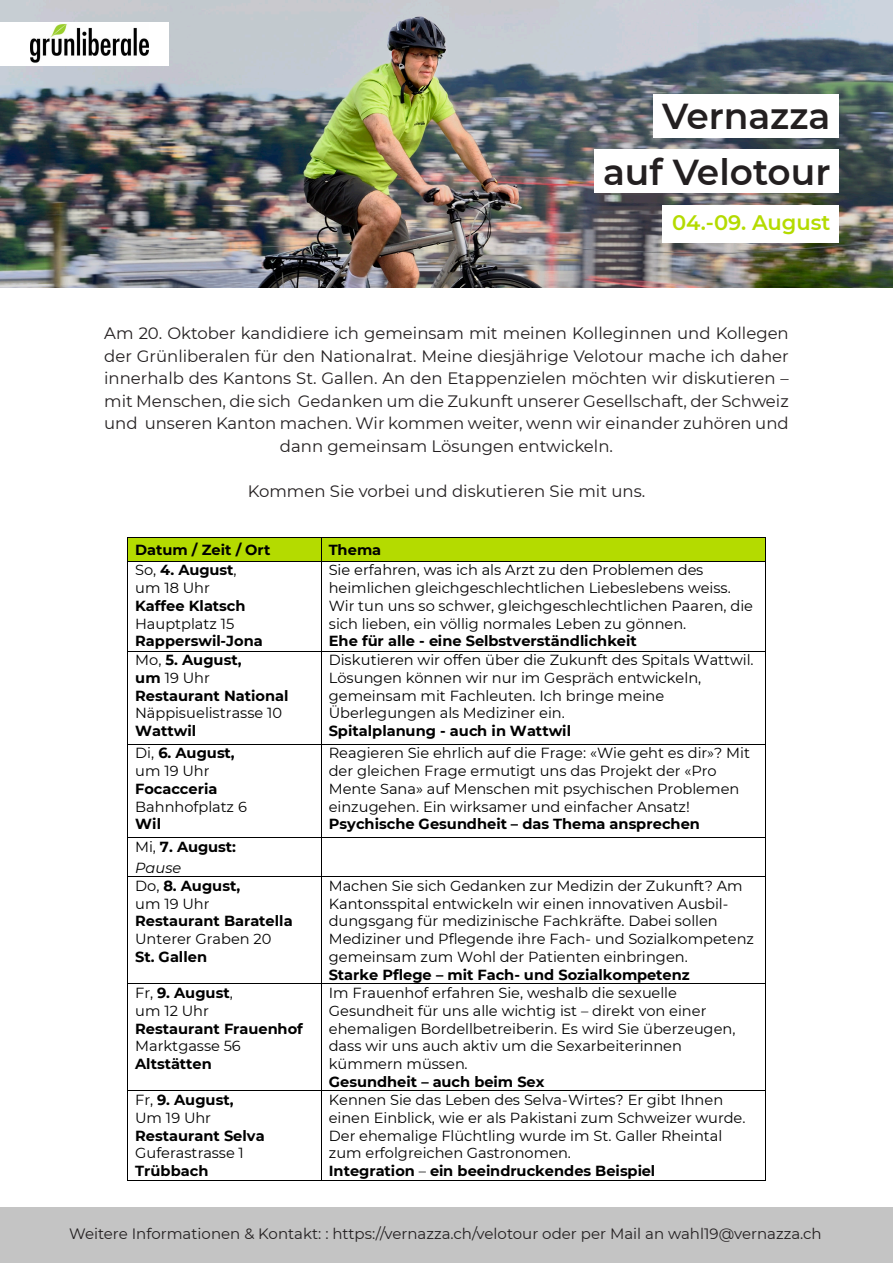
<style>
.page{position:relative;width:893px;height:1263px;background:#fff}
.page>*{position:absolute;margin:0;border:0;box-sizing:border-box;transform-origin:0 0}
.t1{font:600 36px "Montserrat";color:#231f20}
.t2{font:600 21px "Montserrat";color:#b4db00}
.t3{font:16.5px/22.5px "Montserrat";color:#231f20;text-align:center}
.t4{font:15px "Montserrat";color:#231f20}
.t5{font:14.55px/17.7px "Montserrat";letter-spacing:-.005em;color:#000}
.t6{font:700 14.55px/17.7px "Montserrat";color:#000}
.s1{font-weight:400}
.s2{font-weight:700}
.s3{font-weight:400;font-style:italic}
</style>
<div class="page">
<img style="left:0;top:0;width:893px;height:287px">
<div style="left:595px;top:150px;width:244px;height:43px;background:#fff"></div>
<div style="left:654px;top:94px;width:185px;height:44px;background:#fff"></div>
<div style="left:0;top:22px;width:168px;height:44px;background:#fff"></div>
<div style="left:662px;top:205px;width:177px;height:38px;background:#fff"></div>
<div style="left:128px;top:538px;width:193px;height:23px;background:#b4db00"></div>
<div style="left:322px;top:538px;width:443px;height:23px;background:#b4db00"></div>
<hr style="left:128px;top:537px;width:193px;height:1px;background:#000">
<hr style="left:322px;top:537px;width:443px;height:1px;background:#000">
<hr style="left:128px;top:561px;width:193px;height:1px;background:#000">
<svg style="left:321px;top:537px;width:1px;height:24px"></svg>
<hr style="left:322px;top:561px;width:443px;height:1px;background:#000">
<svg style="left:765px;top:537px;width:1px;height:24px"></svg>
<hr style="left:128px;top:561px;width:1px;height:90px;background:#000">
<hr style="left:321px;top:561px;width:1px;height:90px;background:#000">
<hr style="left:765px;top:561px;width:1px;height:90px;background:#000">
<hr style="left:128px;top:651px;width:193px;height:1px;background:#000">
<hr style="left:322px;top:651px;width:443px;height:1px;background:#000">
<hr style="left:128px;top:651px;width:1px;height:93px;background:#000">
<hr style="left:321px;top:651px;width:1px;height:93px;background:#000">
<hr style="left:765px;top:651px;width:1px;height:93px;background:#000">
<hr style="left:128px;top:744px;width:193px;height:1px;background:#000">
<hr style="left:322px;top:744px;width:443px;height:1px;background:#000">
<hr style="left:128px;top:744px;width:1px;height:93px;background:#000">
<hr style="left:321px;top:744px;width:1px;height:93px;background:#000">
<hr style="left:765px;top:744px;width:1px;height:93px;background:#000">
<hr style="left:128px;top:837px;width:193px;height:1px;background:#000">
<hr style="left:322px;top:837px;width:443px;height:1px;background:#000">
<hr style="left:128px;top:838px;width:1px;height:38px;background:#000">
<hr style="left:321px;top:838px;width:1px;height:38px;background:#000">
<hr style="left:765px;top:838px;width:1px;height:38px;background:#000">
<hr style="left:128px;top:876px;width:193px;height:1px;background:#000">
<hr style="left:322px;top:876px;width:443px;height:1px;background:#000">
<hr style="left:128px;top:877px;width:1px;height:106px;background:#000">
<hr style="left:321px;top:877px;width:1px;height:106px;background:#000">
<hr style="left:765px;top:877px;width:1px;height:106px;background:#000">
<hr style="left:128px;top:983px;width:193px;height:1px;background:#000">
<hr style="left:322px;top:983px;width:443px;height:1px;background:#000">
<hr style="left:128px;top:984px;width:1px;height:106px;background:#000">
<hr style="left:321px;top:984px;width:1px;height:106px;background:#000">
<hr style="left:765px;top:984px;width:1px;height:106px;background:#000">
<hr style="left:128px;top:1090px;width:193px;height:1px;background:#000">
<hr style="left:322px;top:1090px;width:443px;height:1px;background:#000">
<hr style="left:128px;top:1091px;width:1px;height:89px;background:#000">
<hr style="left:128px;top:1180px;width:193px;height:1px;background:#000">
<hr style="left:321px;top:1091px;width:1px;height:89px;background:#000">
<hr style="left:322px;top:1180px;width:443px;height:1px;background:#000">
<hr style="left:765px;top:1091px;width:1px;height:89px;background:#000">
<div style="left:0;top:1208px;width:893px;height:55px;background:#c4c4c4"></div>
<img style="left:30px;top:24px;width:118px;height:39px">
<p class="t1" style="left:662px;top:91px;width:170px">Vernazza</p>
<p class="t1" style="left:603px;top:146px;width:229px">auf Velotour</p>
<p class="t2" style="left:672px;top:208px;width:160px">04.-09. August</p>
<p class="t3" style="left:104px;top:321px;width:686px">Am 20. Oktober kandidiere ich gemeinsam mit meinen Kolleginnen und Kollegen der Grünliberalen für den Nationalrat. Meine diesjährige Velotour mache ich daher innerhalb des Kantons St. Gallen. An den Etappenzielen möchten wir diskutieren – mit Menschen, die sich Gedanken um die Zukunft unserer Gesellschaft, der Schweiz und unseren Kanton machen. Wir kommen weiter, wenn wir einander zuhören und dann gemeinsam Lösungen entwickeln.</p>
<p class="t3" style="left:248px;top:479px;width:399px">Kommen Sie vorbei und diskutieren Sie mit uns.</p>
<p class="t6" style="left:135px;top:540px;width:137px">Datum / Zeit / Ort</p>
<p class="t6" style="left:329px;top:540px;width:54px">Thema</p>
<p class="t6" style="left:135px;top:560px;width:129px"><span class="s1">So,</span> 4. August<span class="s1">, um 18 Uhr<br></span>Kaffee Klatsch<br><span class="s1">Hauptplatz 15<br></span>Rapperswil-Jona</p>
<p class="t5" style="left:329px;top:561px;width:426px">Sie erfahren, was ich als Arzt zu den Problemen des heimlichen gleichgeschlechtlichen Liebeslebens weiss.<br>Wir tun uns so schwer, gleichgeschlechtlichen Paaren, die sich lieben, ein völlig normales Leben zu gönnen.<br><span class="s2">Ehe für alle - eine Selbstverständlichkeit</span></p>
<p class="t6" style="left:135px;top:651px;width:155px"><span class="s1">Mo,</span> 5. August,<br>um <span class="s1">19 Uhr<br></span>Restaurant National<br><span class="s1">Näppisuelistrasse 10<br></span>Wattwil</p>
<p class="t5" style="left:329px;top:651px;width:426px">Diskutieren wir offen über die Zukunft des Spitals Wattwil.<br>Lösungen können wir nur im Gespräch entwickeln, gemeinsam mit Fachleuten. Ich bringe meine Überlegungen als Mediziner ein.<br><span class="s2">Spitalplanung - auch in Wattwil</span></p>
<p class="t5" style="left:135px;top:744px;width:113px">Di, <span class="s2">6. August, </span>um 19 Uhr<br><span class="s2">Focacceria<br></span>Bahnhofplatz 6<br><span class="s2">Wil</span></p>
<p class="t5" style="left:329px;top:744px;width:423px">Reagieren Sie ehrlich auf die Frage: «Wie geht es dir»? Mit der gleichen Frage ermutigt uns das Projekt der «Pro Mente Sana» auf Menschen mit psychischen Problemen einzugehen. Ein wirksamer und einfacher Ansatz!<br><span class="s2">Psychische Gesundheit – das Thema ansprechen</span></p>
<p class="t6" style="left:135px;top:836px;width:102px;line-height:20.2px"><span class="s1">Mi,</span> 7. August:<br><span class="s3">Pause</span></p>
<p class="t6" style="left:135px;top:876px;width:159px"><span class="s1">Do,</span> 8. August,<br><span class="s1">um 19 Uhr<br></span>Restaurant Baratella<br><span class="s1">Unterer Graben 20<br></span>St. Gallen</p>
<p class="t5" style="left:329px;top:876px;width:427px">Machen Sie sich Gedanken zur Medizin der Zukunft? Am Kantonsspital entwickeln wir einen innovativen Ausbil&shy;dungsgang für medizinische Fachkräfte. Dabei sollen Mediziner und Pflegende ihre Fach- und Sozialkompetenz gemeinsam zum Wohl der Patienten einbringen.<br><span class="s2">Starke Pflege – mit Fach- und Sozialkompetenz</span></p>
<p class="t6" style="left:135px;top:983px;width:169px"><span class="s1">Fr,</span> 9. August<span class="s1">,<br>um 12 Uhr<br></span>Restaurant Frauenhof<br><span class="s1">Marktgasse 56<br></span>Altstätten</p>
<p class="t5" style="left:329px;top:983px;width:408px">Im Frauenhof erfahren Sie, weshalb die sexuelle Gesundheit für uns alle wichtig ist – direkt von einer ehemaligen Bordellbetreiberin. Es wird Sie überzeugen, dass wir uns auch aktiv um die Sexarbeiterinnen kümmern müssen.<br><span class="s2">Gesundheit – auch beim Sex</span></p>
<p class="t6" style="left:135px;top:1090px;width:131px"><span class="s1">Fr,</span> 9. August,<br><span class="s1">Um 19 Uhr<br></span>Restaurant Selva<br><span class="s1">Guferastrasse 1<br></span>Trübbach</p>
<p class="t5" style="left:329px;top:1090px;width:418px">Kennen Sie das Leben des Selva-Wirtes? Er gibt Ihnen einen Einblick, wie er als Pakistani zum Schweizer wurde.<br>Der ehemalige Flüchtling wurde im St. Galler Rheintal zum erfolgreichen Gastronomen.<br><span class="s2">Integration</span> – <span class="s2">ein beeindruckendes Beispiel</span></p>
<p class="t4" style="left:69px;top:1223px;width:754px">Weitere Informationen &amp; Kontakt: : https://vernazza.ch/velotour oder per Mail an wahl19@vernazza.ch</p>
</div>
